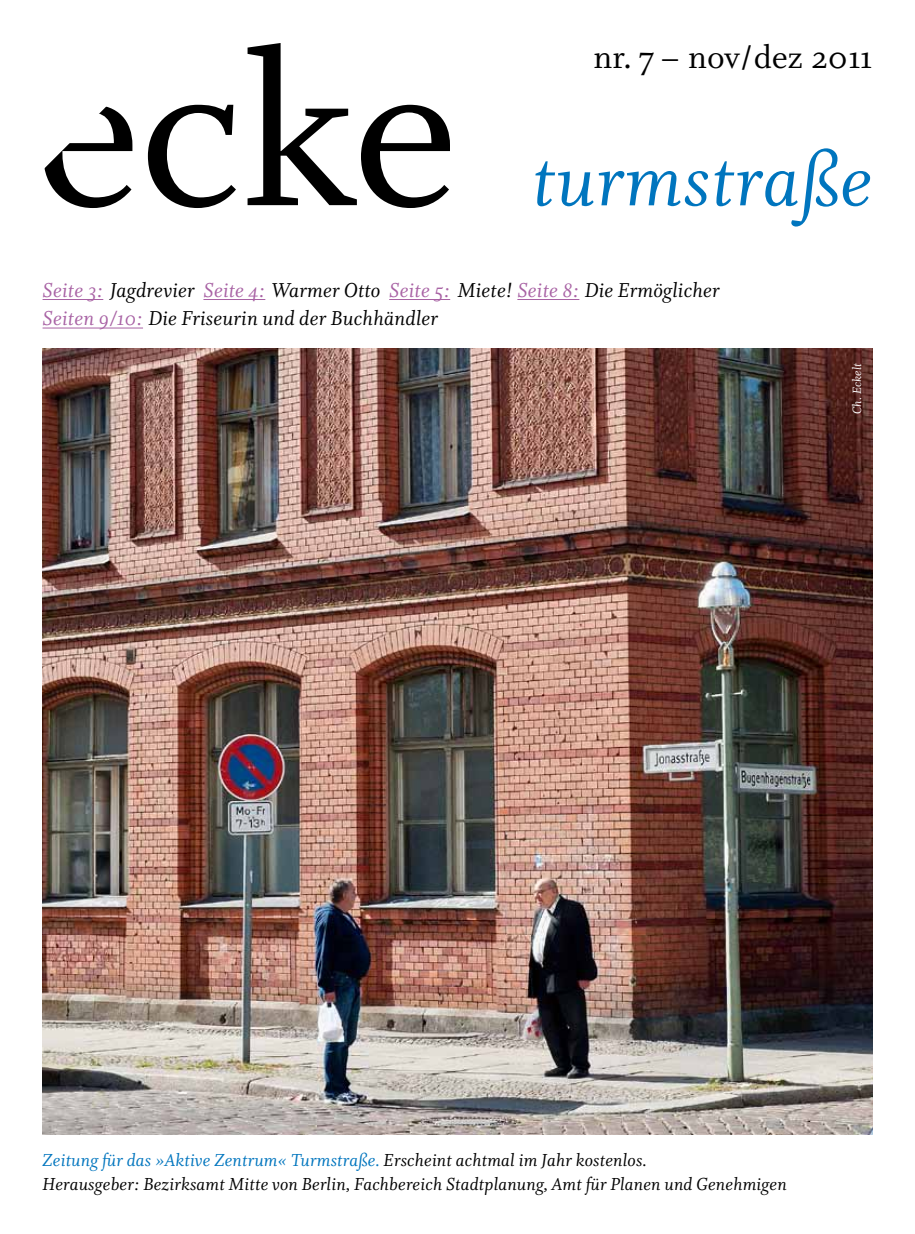
<style>
.page{position:relative;width:915px;height:1234px;background:#fff}
.page>*{position:absolute;margin:0;border:0;box-sizing:border-box;transform-origin:0 0}
.t1{font:241.05px "Whitman Roman LF";color:#000}
.t2{font:82.5px "Whitman Italic LF";letter-spacing:.01em;color:#0075be}
.t3{font:36px "Whitman Roman Os F";letter-spacing:.005em;color:#000}
.t4{font:22.5px/28.5px "Whitman Italic Os F";letter-spacing:.01em;color:#000}
.t5{font:19.5px/24px "Whitman Italic Os F";letter-spacing:.01em;color:#000}
.t6{font:13.5px "Whitman Italic Os F";letter-spacing:.01em;color:#fff}
.s1{color:#a862a4}
.s2{color:#0075be}
</style>
<div class="page">
<hr style="left:43px;top:299px;width:60px;height:1px;background:#a862a4">
<hr style="left:203px;top:299px;width:62px;height:1px;background:#a862a4">
<hr style="left:389px;top:299px;width:61px;height:1px;background:#a862a4">
<hr style="left:517px;top:299px;width:62px;height:1px;background:#a862a4">
<hr style="left:43px;top:328px;width:100px;height:1px;background:#a862a4">
<img style="left:43px;top:349px;width:829px;height:784px">
<h1 class="t1" style="left:36px;top:-1px;width:423px">ecke</h1>
<h3 class="t3" style="left:593px;top:38px;width:281px">nr. 7 – nov/dez 2011</h3>
<h2 class="t2" style="left:532px;top:135px;width:342px">turmstraße</h2>
<p class="t4" style="left:42px;top:276px;width:678px"><span class="s1">Seite 3:</span> Jagdrevier <span class="s1">Seite 4:</span> Warmer Otto <span class="s1">Seite 5:</span> Miete! <span class="s1">Seite 8:</span> Die Ermöglicher<br><span class="s1">Seiten 9/10:</span> Die Friseurin und der Buchhändler</p>
<p class="t6" style="left:849px;top:414px;width:52px;rotate:-90deg">Ch. Eckelt</p>
<p class="t5" style="left:43px;top:1148px;width:745px"><span class="s2">Zeitung für das »Aktive Zentrum« Turmstraße.</span> Erscheint achtmal im Jahr kostenlos.<br>Herausgeber: Bezirksamt Mitte von Berlin, Fachbereich Stadtplanung, Amt für Planen und Genehmigen</p>
</div>
